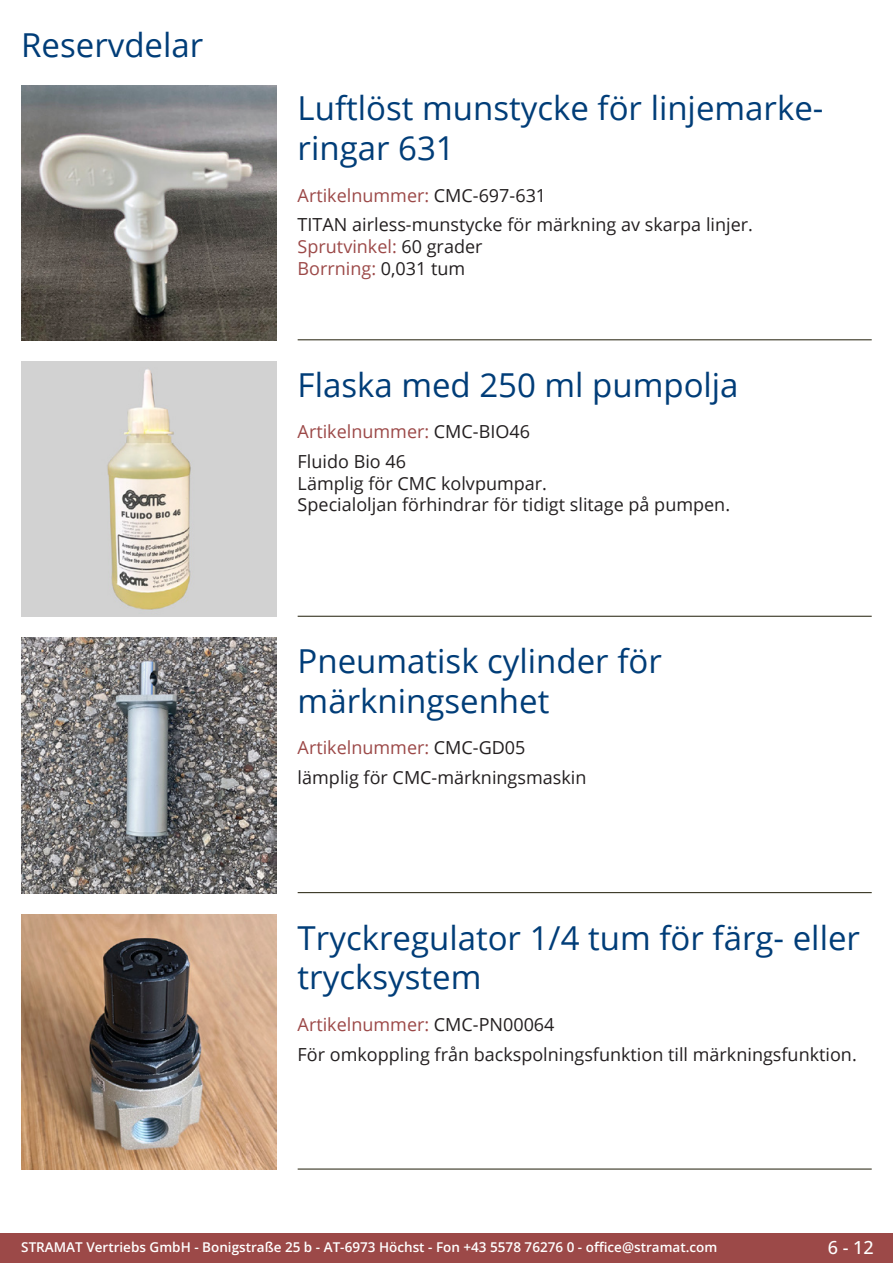
<style>
.page{position:relative;width:893px;height:1263px;background:#fff}
.page>*{position:absolute;margin:0;border:0;box-sizing:border-box;transform-origin:0 0}
.Produkttitel{font:33px/39.6px "Open Sans";color:#003d78}
.RastTitel{font:33px "Open Sans";color:#003d78}
.Beschreibung_Text{font:18px/21.6px "Open Sans";color:#231f20}
.TechDaten_Überschrif{font:18px "Open Sans";color:#9c4948}
.t1{font:500 18px "Open Sans";color:#fff}
.t2{font:600 13.5px "Open Sans";color:#fff}
.s1{color:#231f20}
.s2{color:#9c4948}
</style>
<div class="page">
<div style="left:0;top:1233px;width:893px;height:30px;background:#9c4948"></div>
<hr style="left:298px;top:340px;width:574px;height:1px;background:#201d08">
<hr style="left:298px;top:616px;width:574px;height:1px;background:#201d08">
<hr style="left:298px;top:892px;width:574px;height:1px;background:#201d08">
<hr style="left:298px;top:1169px;width:574px;height:1px;background:#201d08">
<img style="left:21px;top:85px;width:255px;height:255px">
<img style="left:21px;top:361px;width:255px;height:256px">
<img style="left:21px;top:638px;width:255px;height:255px">
<img style="left:21px;top:914px;width:255px;height:255px">
<p class="RastTitel" style="left:21px;top:22px;width:184px">Reservdelar</p>
<p class="Produkttitel" style="left:298px;top:88px;width:525px">Luftlöst munstycke för linjemarke&shy;ringar 631</p>
<p class="TechDaten_Überschrif" style="left:298px;top:183px;width:250px">Artikelnummer: <span class="s1">CMC-697-631</span></p>
<p class="Beschreibung_Text" style="left:298px;top:214px;width:457px">TITAN airless-munstycke för märkning av skarpa linjer.<br><span class="s2">Sprutvinkel:</span> 60 grader<br><span class="s2">Borrning:</span> 0,031 tum</p>
<p class="Produkttitel" style="left:298px;top:364px;width:442px">Flaska med 250 ml pumpolja</p>
<p class="TechDaten_Überschrif" style="left:298px;top:420px;width:234px">Artikelnummer: <span class="s1">CMC-BIO46</span></p>
<p class="Beschreibung_Text" style="left:298px;top:450px;width:434px">Fluido Bio 46<br>Lämplig för CMC kolvpumpar.<br>Specialoljan förhindrar för tidigt slitage på pumpen.</p>
<p class="Produkttitel" style="left:298px;top:640px;width:366px">Pneumatisk cylinder för märkningsenhet</p>
<p class="TechDaten_Überschrif" style="left:298px;top:735px;width:229px">Artikelnummer: <span class="s1">CMC-GD05</span></p>
<p class="Beschreibung_Text" style="left:298px;top:766px;width:290px">lämplig för CMC-märkningsmaskin</p>
<p class="Produkttitel" style="left:298px;top:917px;width:564px">Tryckregulator 1/4 tum för färg- eller trycksystem</p>
<p class="TechDaten_Überschrif" style="left:298px;top:1012px;width:258px">Artikelnummer: <span class="s1">CMC-PN00064</span></p>
<p class="Beschreibung_Text" style="left:298px;top:1043px;width:561px">För omkoppling från backspolningsfunktion till märkningsfunktion.</p>
<p class="t2" style="left:21px;top:1238px;width:698px">STRAMAT Vertriebs GmbH - Bonigstraße 25 b - AT-6973 Höchst - Fon +43 5578 76276 0 - office@stramat.com</p>
<p class="t1" style="left:828px;top:1234px;width:48px">6 - 12</p>
</div>
